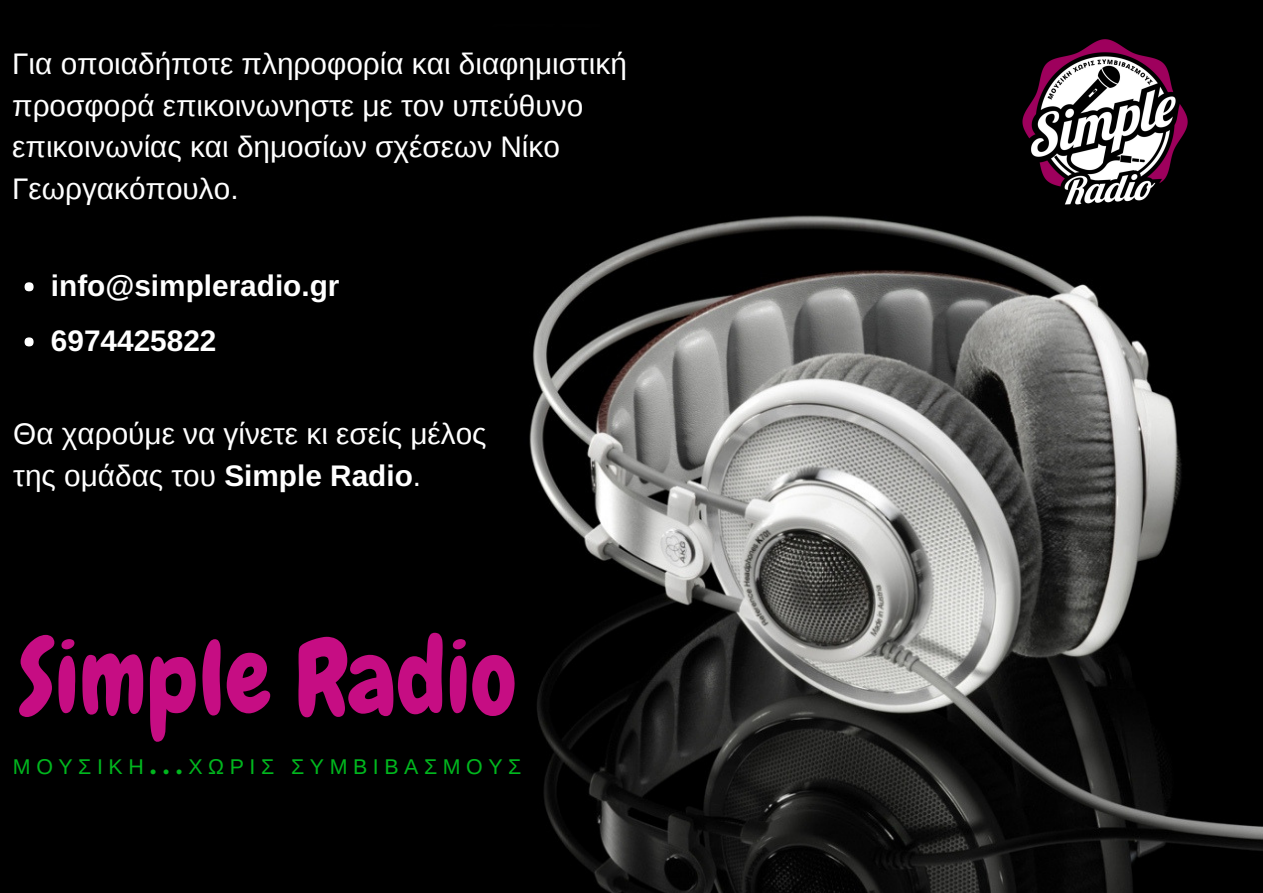
<style>
.page{position:relative;width:1263px;height:893px;background:#fff}
.page>*{position:absolute;margin:0;border:0;box-sizing:border-box;transform-origin:0 0}
.t1{font:102.6px "Chewy";color:#c60d83}
.t2{font:29.7px/41.5px "Liberation Sans";color:#fff}
.t3{font:700 29.7px/55.1px "Arimo";color:#fff}
.t4{font:21.45px "Liberation Sans";letter-spacing:.26em;color:#01b71e}
.s1{font-family:"Arimo"}
.s2{font-family:"Arimo";font-weight:700}
.s3{font-family:"League Spartan";font-weight:700}
</style>
<div class="page">
<img style="left:0;top:0;width:1263px;height:893px">
<div style="left:25px;top:282px;width:9px;height:9px;background:#fff;border-radius:50%"></div>
<div style="left:25px;top:337px;width:9px;height:9px;background:#fff;border-radius:50%"></div>
<img style="left:1019px;top:36px;width:172px;height:172px">
<p class="t2" style="left:12px;top:43px;width:616px">Για οποιαδήποτε πληροφορία και διαφημιστική προσφορά επικοινωνηστε με τον υπεύθυνο επικοινωνίας και δημοσίων σχέσεων Νίκο Γεωργακόπουλο<span class="s1">.</span></p>
<p class="t3" style="left:51px;top:258px;width:290px">info@simpleradio.gr<br>6974425822</p>
<p class="t2" style="left:13px;top:413px;width:475px">Θα χαρούμε να γίνετε κι εσείς μέλος της ομάδας του <span class="s2">Simple Radio</span><span class="s1">.</span></p>
<h1 class="t1" style="left:19px;top:613px;width:499px">Simple Radio</h1>
<p class="t4" style="left:13px;top:755px;width:510px">ΜΟΥΣΙΚΗ<span class="s3">...</span>ΧΩΡΙΣ ΣΥΜΒΙΒΑΣΜΟΥΣ</p>
</div>
